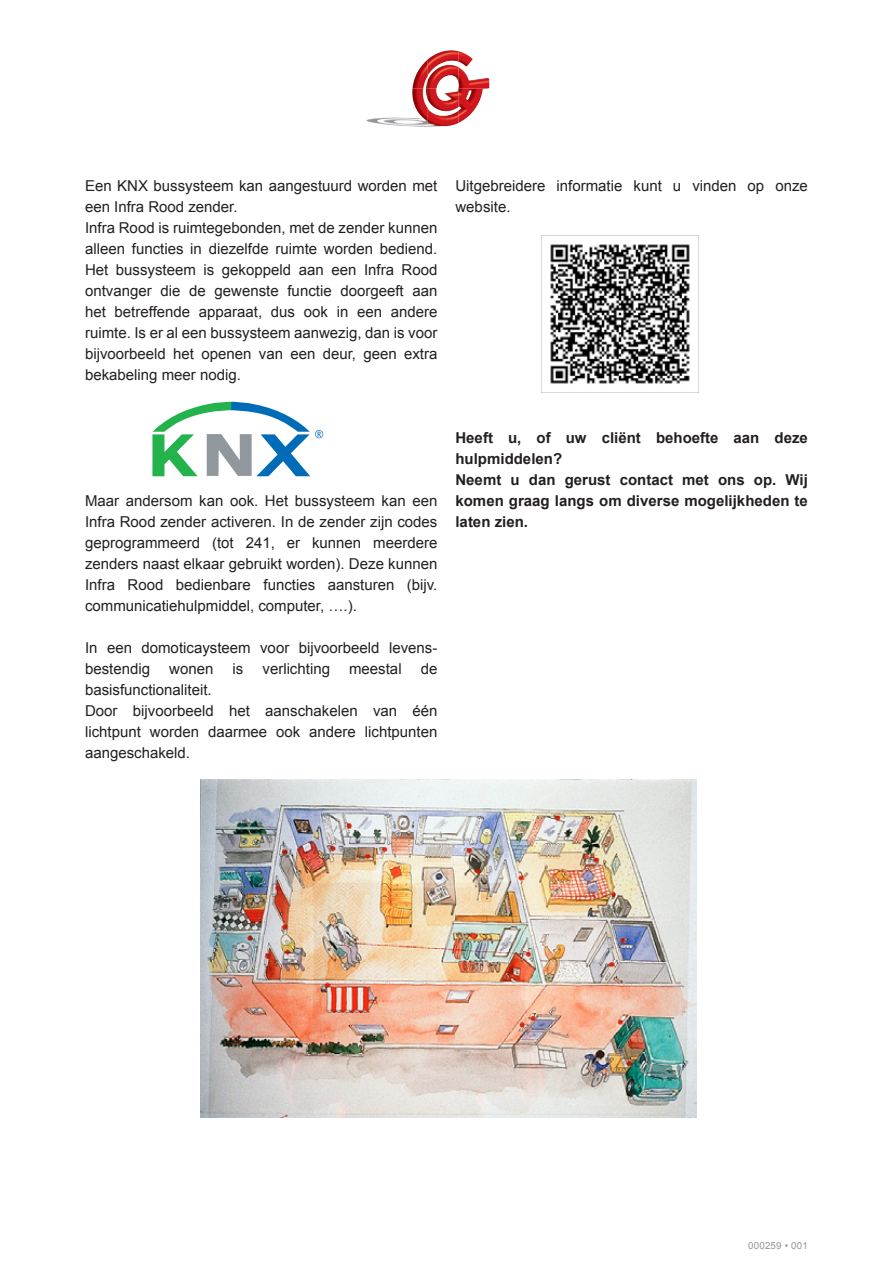
<style>
.page{position:relative;width:893px;height:1263px;background:#fff}
.page>*{position:absolute;margin:0;border:0;box-sizing:border-box;transform-origin:0 0}
.t1{font:15px/21px "Arial";color:#231f20}
.t2{font:700 15px/21px "Arial";color:#231f20}
.t3{font:9.75px "Arial";letter-spacing:.02em;color:#939598}
</style>
<div class="page">
<img style="left:541px;top:235px;width:158px;height:158px">
<img style="left:200px;top:780px;width:496px;height:337px">
<svg style="left:152px;top:402px;width:171px;height:74px"></svg>
<img style="left:413px;top:61px;width:13px;height:24px">
<img style="left:428px;top:51px;width:21px;height:25px">
<img style="left:366px;top:120px;width:31px;height:5px">
<img style="left:403px;top:88px;width:25px;height:33px">
<img style="left:437px;top:91px;width:21px;height:10px">
<img style="left:458px;top:88px;width:29px;height:35px">
<p class="t1" style="left:85px;top:175px;width:354px">Een KNX bussysteem kan aangestuurd worden met een Infra Rood zender.<br>Infra Rood is ruimtegebonden, met de zender kunnen alleen functies in diezelfde ruimte worden bediend.<br>Het bussysteem is gekoppeld aan een Infra Rood ontvanger die de gewenste functie doorgeeft aan het betreffende apparaat, dus ook in een andere ruimte. Is er al een bussysteem aanwezig, dan is voor bijvoorbeeld het openen van een deur, geen extra bekabeling meer nodig.</p>
<p class="t1" style="left:455px;top:175px;width:354px">Uitgebreidere informatie kunt u vinden op onze website.</p>
<p class="t1" style="left:85px;top:490px;width:354px;text-align:justify">Maar andersom kan ook. Het bussysteem kan een Infra Rood zender activeren. In de zender zijn codes geprogrammeerd (tot 241, er kunnen meerdere zenders naast elkaar gebruikt worden). Deze kunnen Infra Rood bedienbare functies aansturen (bijv. communicatiehulpmiddel, computer, ….).</p>
<p class="t1" style="left:85px;top:637px;width:354px">In een domoticaysteem voor bijvoorbeeld levens&shy;bestendig</p>
<p class="t1" style="left:169px;top:658px;width:46px">wonen</p>
<p class="t1" style="left:233px;top:658px;width:12px">is</p>
<p class="t1" style="left:262px;top:658px;width:69px">verlichting</p>
<p class="t1" style="left:349px;top:658px;width:54px">meestal</p>
<p class="t1" style="left:421px;top:658px;width:18px">de</p>
<p class="t1" style="left:85px;top:679px;width:354px">basisfunctionaliteit.<br>Door bijvoorbeeld het aanschakelen van één lichtpunt worden daarmee ook andere lichtpunten aangeschakeld.</p>
<p class="t2" style="left:455px;top:428px;width:354px">Heeft u, of uw cliënt behoefte aan deze hulpmiddelen?<br>Neemt u dan gerust contact met ons op. Wij komen graag langs om diverse mogelijkheden te laten zien.</p>
<p class="t3" style="left:748px;top:1239px;width:61px">000259 • 001</p>
</div>
